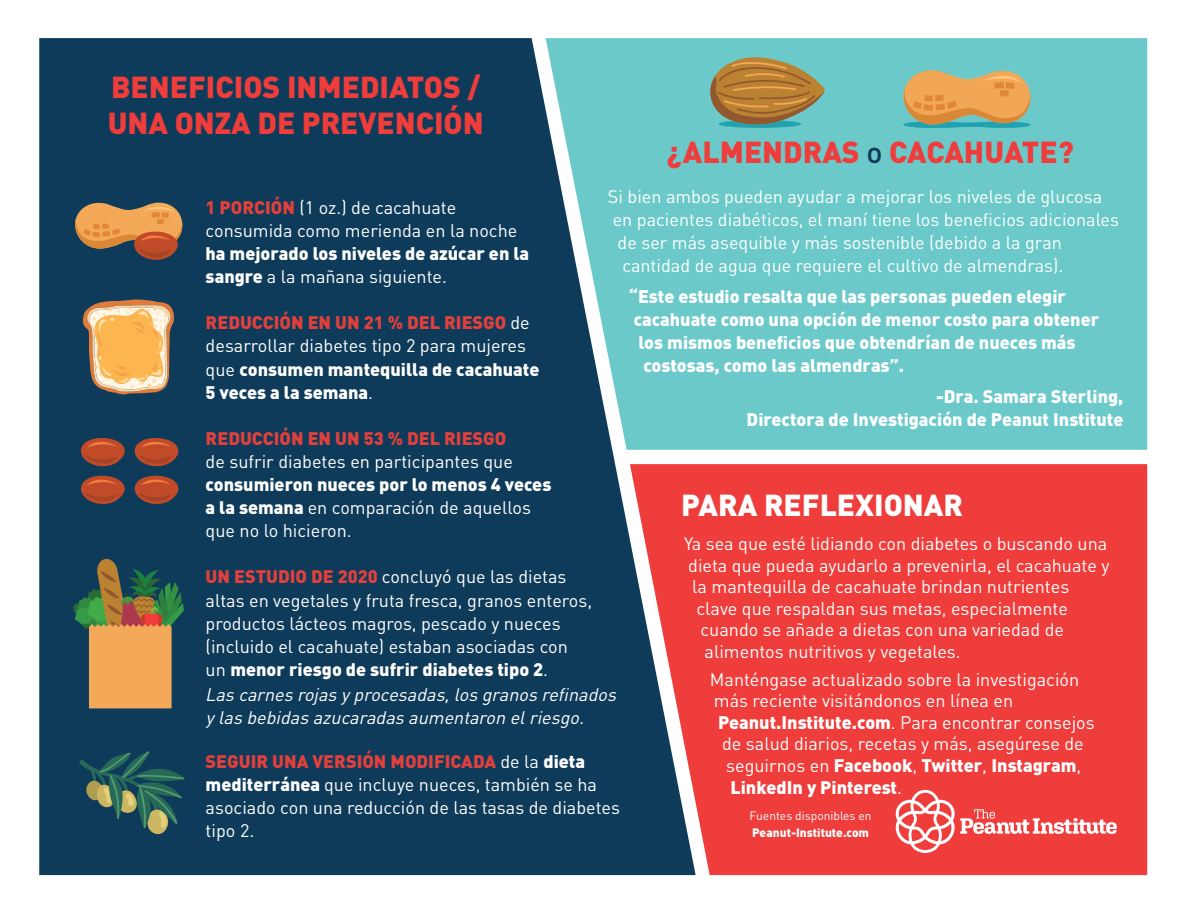
<style>
.page{position:relative;width:1188px;height:918px;background:#fff}
.page>*{position:absolute;margin:0;border:0;box-sizing:border-box;transform-origin:0 0}
.t1{font:900 30px/36px "DIN Pro";color:#ef3d3b}
.t2{font:900 30px "DIN Pro";color:#fff}
.t3{font:18px/23.1px "DIN Pro";color:#fff}
.t4{font:900 18px/23.1px "DIN Pro";color:#fff}
.t5{font:italic 18px/23.1px "DIN Pro";color:#fff}
.t6{font:900 18px "DIN Pro";color:#e2403c}
.t7{font:12px "DIN Pro";color:#fff}
.t8{font:900 12px "DIN Pro";color:#fff}
.s1{font-weight:500;color:#0f3b5a}
.s2{font-weight:900;color:#e2403c}
.s3{font-weight:400}
.s4{color:#e2403c}
.s5{font-weight:900}
</style>
<div class="page">
<div style="left:39px;top:38px;width:591px;height:837px;background:#0f3b5a"></div>
<svg style="left:546px;top:38px;width:601px;height:412px;background:#6ac3c5"></svg>
<svg style="left:630px;top:464px;width:517px;height:411px;background:#e34242"></svg>
<div style="left:719px;top:120px;width:82px;height:8px;background:#20a2b0;border-radius:50%"></div>
<svg style="left:710px;top:55px;width:115px;height:71px;background:#9c905f"></svg>
<svg style="left:903px;top:70px;width:128px;height:58px;background:#c6a76b"></svg>
<svg style="left:75px;top:203px;width:108px;height:58px;background:#a8774d"></svg>
<svg style="left:82px;top:299px;width:92px;height:96px;background:#cda46e"></svg>
<svg style="left:73px;top:558px;width:111px;height:150px;background:#877851"></svg>
<svg style="left:79px;top:437px;width:102px;height:31px;background:#7b453c"></svg>
<svg style="left:79px;top:474px;width:102px;height:31px;background:#7b453c"></svg>
<svg style="left:79px;top:751px;width:106px;height:85px;background:#2f5b5b"></svg>
<svg style="left:895px;top:790px;width:222px;height:63px;background:#f1605e"></svg>
<h1 class="t1" style="left:108px;top:68px;width:378px">BENEFICIOS INMEDIATOS /<br>UNA ONZA DE PREVENCIÓN</h1>
<h1 class="t1" style="left:667px;top:133px;width:409px">¿ALMENDRAS <span class="s1">o</span> CACAHUATE?</h1>
<p class="t3" style="left:608px;top:184px;width:496px">Si bien ambos pueden ayudar a mejorar los niveles de glucosa</p>
<p class="t3" style="left:613px;top:207px;width:508px">en pacientes diabéticos, el maní tiene los beneficios adicionales</p>
<p class="t3" style="left:618px;top:230px;width:446px">de ser más asequible y más sostenible (debido a la gran</p>
<p class="t3" style="left:622px;top:253px;width:442px">cantidad de agua que requiere el cultivo de almendras).</p>
<p class="t4" style="left:629px;top:284px;width:439px">“Este estudio resalta que las personas pueden elegir</p>
<p class="t4" style="left:634px;top:307px;width:467px">cacahuate como una opción de menor costo para obtener</p>
<p class="t4" style="left:639px;top:330px;width:439px">los mismos beneficios que obtendrían de nueces más</p>
<p class="t4" style="left:643px;top:353px;width:262px">costosas, como las almendras”.</p>
<p class="t4" style="left:747px;top:384px;width:378px;text-align:right">-Dra. Samara Sterling,<br>Directora de Investigación de Peanut Institute</p>
<p class="t3" style="left:206px;top:195px;width:313px"><span class="s2">1 PORCIÓN</span> (1 oz.) de cacahuate consumida como merienda en la noche</p>
<p class="t4" style="left:206px;top:241px;width:325px">ha mejorado los niveles de azúcar en la sangre <span class="s3">a la mañana siguiente.</span></p>
<p class="t4" style="left:206px;top:311px;width:335px"><span class="s4">REDUCCIÓN EN UN 21 % DEL RIESGO</span> <span class="s3">de desarrollar diabetes tipo 2 para mujeres que</span> consumen mantequilla de cacahuate<br>5 veces a la semana<span class="s3">.</span></p>
<p class="t6" style="left:206px;top:426px;width:302px">REDUCCIÓN EN UN 53 % DEL RIESGO</p>
<p class="t3" style="left:206px;top:449px;width:309px">de sufrir diabetes en participantes que</p>
<p class="t4" style="left:206px;top:472px;width:347px">consumieron nueces por lo menos 4 veces a la semana <span class="s3">en comparación de aquellos que no lo hicieron.</span></p>
<p class="t3" style="left:206px;top:565px;width:388px"><span class="s2">UN ESTUDIO DE 2020</span> concluyó que las dietas altas en vegetales y fruta fresca, granos enteros, productos lácteos magros, pescado y nueces (incluido el cacahuate) estaban asociadas con un <span class="s5">menor riesgo de sufrir diabetes tipo 2</span>.</p>
<h1 class="t2" style="left:681px;top:485px;width:283px">PARA REFLEXIONAR</h1>
<p class="t3" style="left:684px;top:531px;width:425px">Ya sea que esté lidiando con diabetes o buscando una</p>
<p class="t3" style="left:688px;top:553px;width:423px">dieta que pueda ayudarlo a prevenirla, el cacahuate y</p>
<p class="t3" style="left:692px;top:574px;width:378px">la mantequilla de cacahuate brindan nutrientes</p>
<p class="t3" style="left:696px;top:596px;width:373px">clave que respaldan sus metas, especialmente</p>
<p class="t3" style="left:701px;top:618px;width:365px">cuando se añade a dietas con una variedad de</p>
<p class="t3" style="left:705px;top:639px;width:258px">alimentos nutritivos y vegetales.</p>
<p class="t3" style="left:710px;top:667px;width:371px">Manténgase actualizado sobre la investigación</p>
<p class="t3" style="left:714px;top:688px;width:301px">más reciente visitándonos en línea en</p>
<p class="t3" style="left:718px;top:710px;width:378px"><span class="s5">Peanut.Institute.com</span>. Para encontrar consejos</p>
<p class="t3" style="left:722px;top:732px;width:363px">de salud diarios, recetas y más, asegúrese de</p>
<p class="t4" style="left:726px;top:753px;width:357px"><span class="s3">seguirnos en</span> Facebook<span class="s3">,</span> Twitter<span class="s3">,</span> Instagram<span class="s3">,</span></p>
<p class="t4" style="left:730px;top:775px;width:173px">LinkedIn y Pinterest<span class="s3">.</span></p>
<p class="t5" style="left:205px;top:682px;width:417px">Lascarnesrojasyprocesadas,losgranosrefinados ylasbebidasazucaradasaumentaron elriesgo.</p>
<p class="t3" style="left:206px;top:749px;width:416px"><span class="s2">SEGUIR UNA VERSIÓN MODIFICADA</span> de la <span class="s5">dieta mediterránea</span> que incluye nueces, también se ha asociado con una reducción de las tasas de diabetes tipo 2.</p>
<p class="t7" style="left:750px;top:807px;width:124px">Fuentes disponibles en</p>
<p class="t8" style="left:752px;top:824px;width:118px">Peanut-Institute.com</p>
</div>
